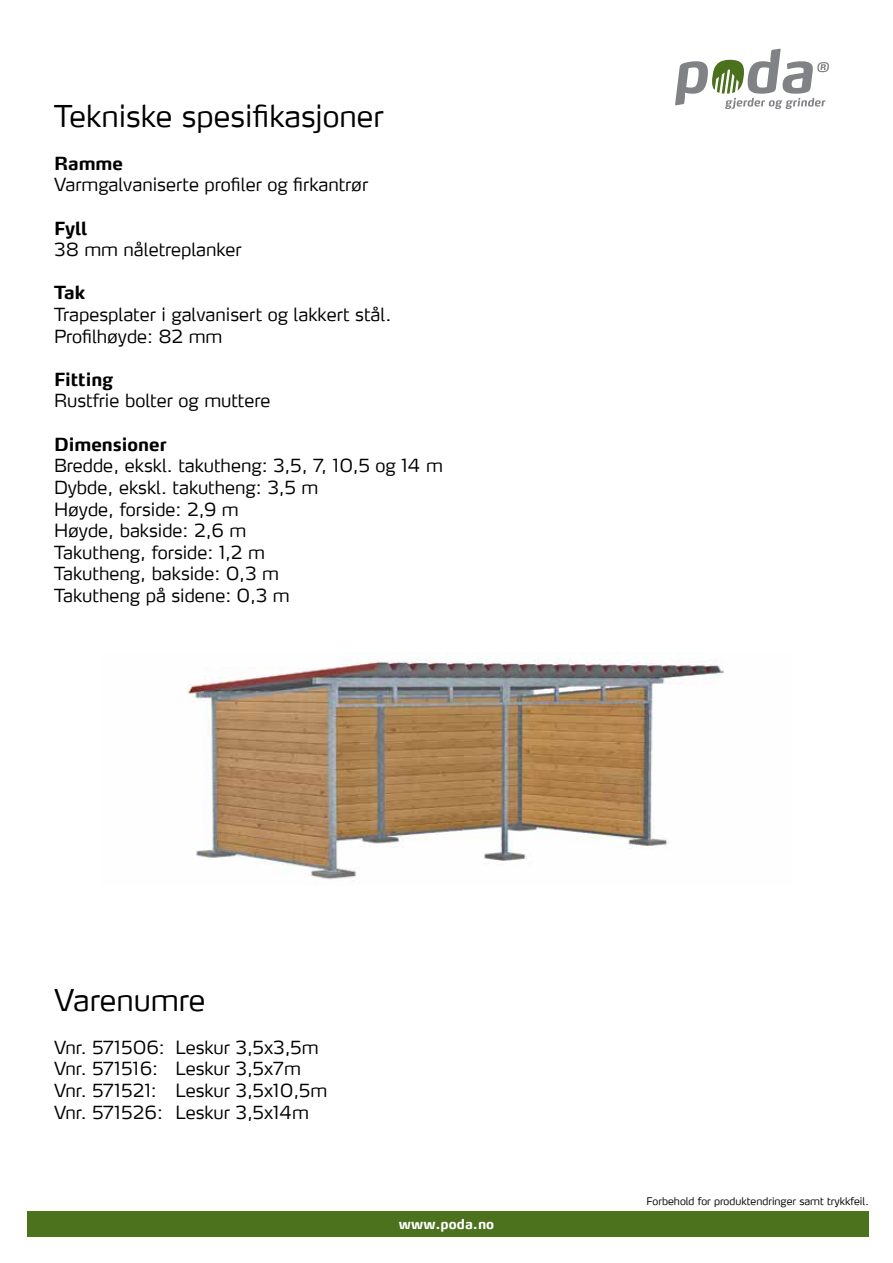
<style>
.page{position:relative;width:893px;height:1263px;background:#fff}
.page>*{position:absolute;margin:0;border:0;box-sizing:border-box;transform-origin:0 0}
.t1{font:300 30px "Max LF";color:#000}
.t2{font:300 18px/21.6px "Max LF";color:#000}
.t3{font:700 18px "Max LF";color:#000}
.t4{font:700 13.5px "Max";letter-spacing:.005em;color:#fff}
.t5{font:300 10.5px "Max";color:#000}
</style>
<div class="page">
<div style="left:27px;top:1211px;width:842px;height:26px;background:#4c721d"></div>
<svg style="left:675px;top:49px;width:154px;height:60px"></svg>
<img style="left:186px;top:652px;width:538px;height:228px">
<h1 class="t1" style="left:54px;top:97px;width:331px">Tekniske spesifikasjoner</h1>
<p class="t3" style="left:54px;top:152px;width:71px">Ramme</p>
<p class="t2" style="left:54px;top:174px;width:316px">Varmgalvaniserte profiler og firkantrør</p>
<p class="t3" style="left:54px;top:217px;width:35px">Fyll</p>
<p class="t2" style="left:54px;top:238px;width:189px">38 mm nåletreplanker</p>
<p class="t3" style="left:54px;top:282px;width:33px">Tak</p>
<p class="t2" style="left:54px;top:303px;width:339px">Trapesplater i galvanisert og lakkert stål.<br>Profilhøyde: 82 mm</p>
<p class="t3" style="left:54px;top:368px;width:61px">Fitting</p>
<p class="t2" style="left:54px;top:390px;width:218px">Rustfrie bolter og muttere</p>
<p class="t3" style="left:54px;top:433px;width:114px">Dimensioner</p>
<p class="t2" style="left:54px;top:454px;width:390px">Bredde, ekskl. takutheng: 3,5, 7, 10,5 og 14 m<br>Dybde, ekskl. takutheng: 3,5 m<br>Høyde, forside: 2,9 m<br>Høyde, bakside: 2,6 m<br>Takutheng, forside: 1,2 m<br>Takutheng, bakside: 0,3 m<br>Takutheng på sidene: 0,3 m</p>
<h1 class="t1" style="left:54px;top:981px;width:153px">Varenumre</h1>
<p class="t2" style="left:54px;top:1036px;width:275px">Vnr. 571506: Leskur 3,5x3,5m<br>Vnr. 571516: Leskur 3,5x7m<br>Vnr. 571521: Leskur 3,5x10,5m<br>Vnr. 571526: Leskur 3,5x14m</p>
<p class="t4" style="left:399px;top:1215px;width:97px">www.poda.no</p>
<p class="t5" style="left:647px;top:1194px;width:224px">Forbehold for produktendringer samt trykkfeil.</p>
</div>
